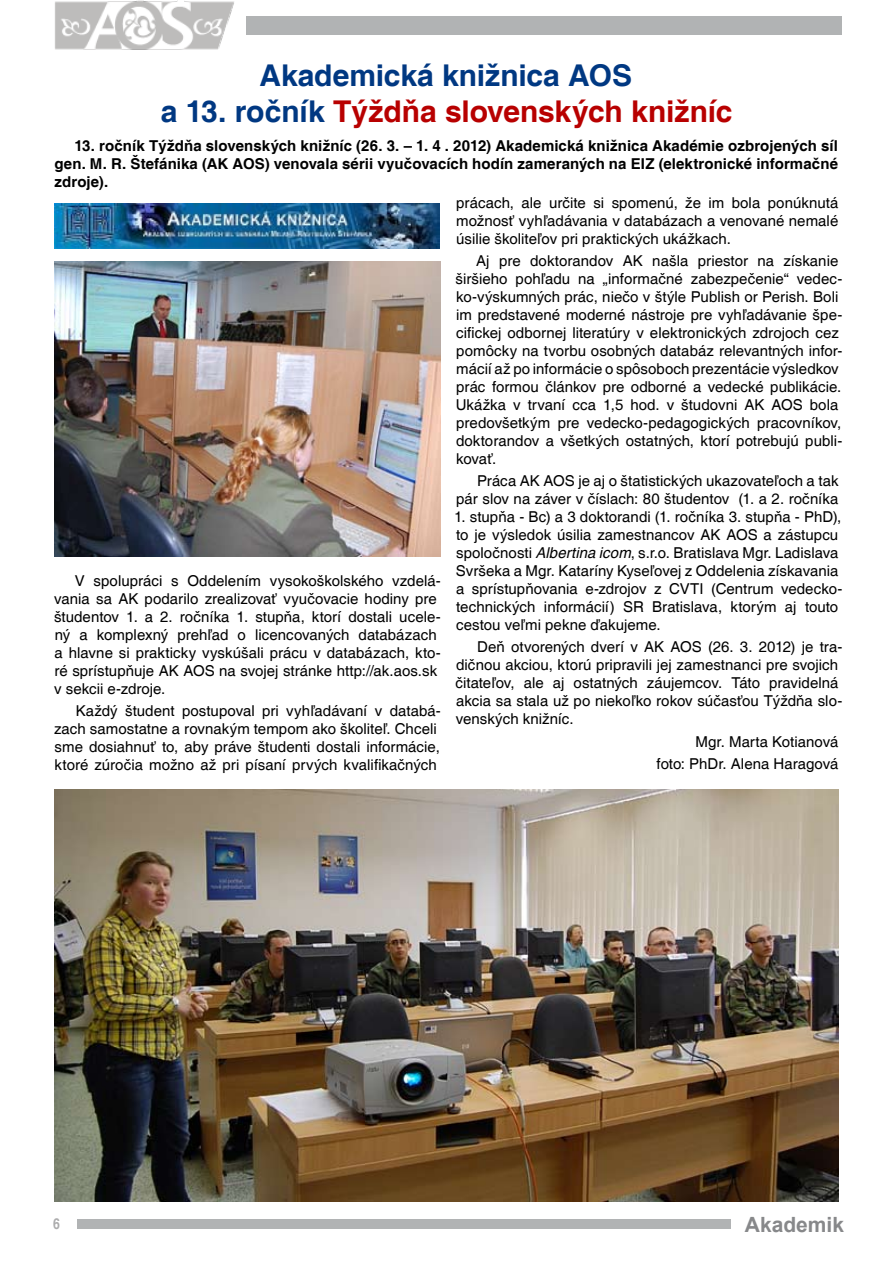
<style>
.page{position:relative;width:893px;height:1263px;background:#fff}
.page>*{position:absolute;margin:0;border:0;box-sizing:border-box;transform-origin:0 0}
.t1{font:700 30px/36px "Helvetica";letter-spacing:-.005em;color:#003882;text-align:center}
.t2{font:700 21px "Arial";color:#87888a}
.t3{font:15px/18px "Helvetica";letter-spacing:.005em;color:#000}
.t4{font:700 15px/18px "Helvetica";letter-spacing:.005em;color:#000;text-align:justify}
.t5{font:700 condensed 15px "Helvetica";color:#58585a}
.s1{color:#b80000}
.s2{font-style:italic}
</style>
<div class="page">
<img style="left:55px;top:0;width:179px;height:50px">
<div style="left:77px;top:1219px;width:654px;height:10px;background:#b1b3b4"></div>
<div style="left:247px;top:16px;width:595px;height:19px;background:#b1b3b4"></div>
<img style="left:54px;top:203px;width:385px;height:45px">
<img style="left:54px;top:790px;width:785px;height:411px">
<img style="left:54px;top:261px;width:386px;height:296px">
<h1 class="t1" style="left:161px;top:59px;width:573px">Akademická knižnica AOS<br>a 13. ročník <span class="s1">Týždňa slovenských knižníc</span></h1>
<p class="t4" style="left:54px;top:138px;width:785px;text-indent:20px">13. ročník Týždňa slovenských knižníc (26. 3. – 1. 4 . 2012) Akademická knižnica Akadémie ozbrojených síl gen. M. R. Štefánika (AK AOS) venovala sérii vyučovacích hodín zameraných na EIZ (elektronické informačné zdroje).</p>
<p class="t3" style="left:54px;top:572px;width:388px;text-indent:21px">V spolupráci s Oddelením vysokoškolského vzdelá&shy;vania sa AK podarilo zrealizovať vyučovacie hodiny pre študentov 1. a 2. ročníka 1. stupňa, ktorí dostali ucele&shy;ný a komplexný prehľad o licencovaných databázach a hlavne si prakticky vyskúšali prácu v databázach, kto&shy;ré sprístupňuje AK AOS na svojej stránke http://ak.aos.sk v sekcii e-zdroje.</p>
<p class="t3" style="left:54px;top:702px;width:388px;text-indent:22px">Každý študent postupoval pri vyhľadávaní v databá&shy;zach samostatne a rovnakým tempom ako školiteľ. Chceli sme dosiahnuť to, aby práve študenti dostali informácie, ktoré zúročia možno až pri písaní prvých kvalifikačných</p>
<p class="t3" style="left:456px;top:194px;width:384px;text-align:justify">prácach, ale určite si spomenú, že im bola ponúknutá možnosť vyhľadávania v databázach a venované nemalé úsilie školiteľov pri praktických ukážkach.</p>
<p class="t3" style="left:455px;top:252px;width:388px;text-indent:21px">Aj pre doktorandov AK našla priestor na získanie širšieho pohľadu na „informačné zabezpečenie“ vedec&shy;ko-výskumných prác, niečo v štýle Publish or Perish. Boli im predstavené moderné nástroje pre vyhľadávanie špe&shy;cifickej odbornej literatúry v elektronických zdrojoch cez pomôcky na tvorbu osobných databáz relevantných infor&shy;mácií až po informácie o spôsoboch prezentácie výsledkov prác formou článkov pre odborné a vedecké publikácie.<br>Ukážka v trvaní cca 1,5 hod. v študovni AK AOS bola predovšetkým pre vedecko-pedagogických pracovníkov, doktorandov a všetkých ostatných, ktorí potrebujú publi&shy;kovať.</p>
<p class="t3" style="left:456px;top:472px;width:384px;text-align:right">Práca AK AOS je aj o štatistických ukazovateľoch a tak pár slov na záver v číslach: 80 študentov (1. a 2. ročníka</p>
<p class="t3" style="left:454px;top:508px;width:390px">1. stupňa - Bc) a 3 doktorandi (1. ročníka 3. stupňa - PhD), to je výsledok úsilia zamestnancov AK AOS a zástupcu spoločnosti <span class="s2">Albertina icom</span>, s.r.o. Bratislava Mgr. Ladislava Svršeka a Mgr. Kataríny Kyseľovej z Oddelenia získavania a sprístupňovania e-zdrojov z CVTI (Centrum vedecko&shy;technických informácií) SR Bratislava, ktorým aj touto cestou veľmi pekne ďakujeme.</p>
<p class="t3" style="left:455px;top:639px;width:389px;text-indent:22px">Deň otvorených dverí v AK AOS (26. 3. 2012) je tra&shy;dičnou akciou, ktorú pripravili jej zamestnanci pre svojich čitateľov, ale aj ostatných záujemcov. Táto pravidelná akcia sa stala už po niekoľko rokov súčasťou Týždňa slo&shy;venských knižníc.</p>
<p class="t3" style="left:656px;top:731px;width:183px;line-height:22.2px;text-align:right">Mgr. Marta Kotianová<br>foto: PhDr. Alena Haragová</p>
<p class="t5" style="left:53px;top:1215px;width:8px">6</p>
<h2 class="t2" style="left:745px;top:1210px;width:101px">Akademik</h2>
</div>
